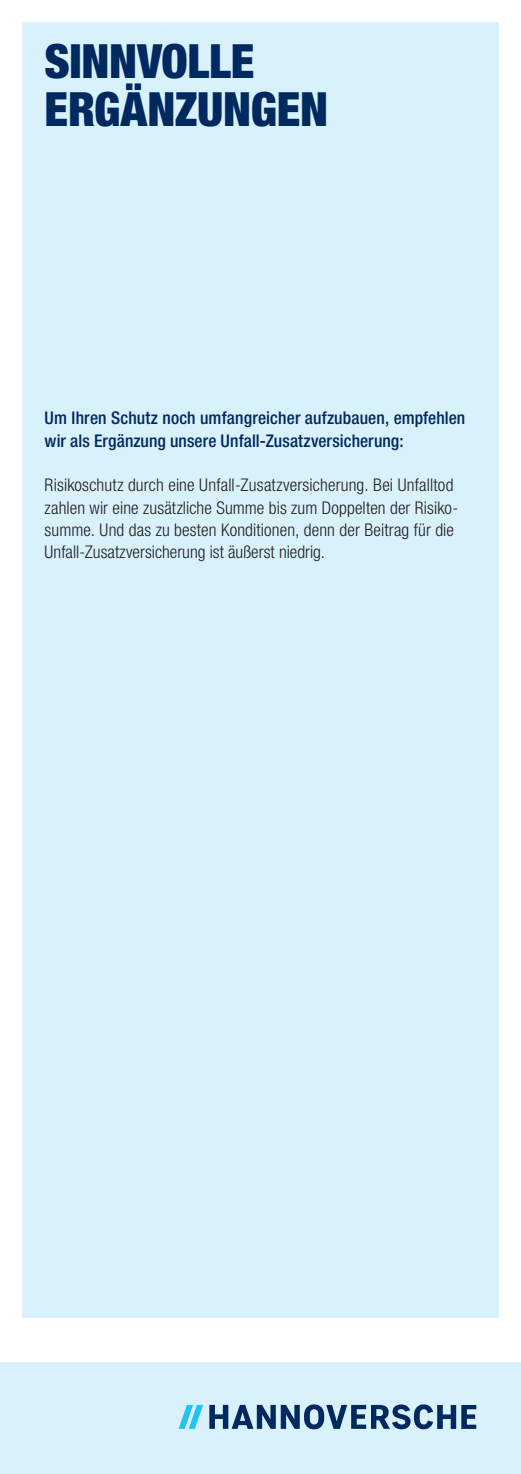
<style>
.page{position:relative;width:521px;height:1474px;background:#fff}
.page>*{position:absolute;margin:0;border:0;box-sizing:border-box;transform-origin:0 0}
.t1{font:900 condensed 47.25px/47.2px "Helvetica Neue LT Std";letter-spacing:-.005em;color:#002960}
.t2{font:300 condensed 17.5px/22.4px "Helvetica Neue LT Std";letter-spacing:.005em;color:#231f20}
.t3{font:500 condensed 17.5px/22.4px "Helvetica Neue LT Std";letter-spacing:.005em;color:#002960}
</style>
<div class="page">
<div style="left:22px;top:22px;width:477px;height:1295px;background:#d8f1fb"></div>
<div style="left:0;top:1361px;width:521px;height:112px;background:#d8f1fb"></div>
<svg style="left:179px;top:1404px;width:24px;height:24px"></svg>
<svg style="left:209px;top:1404px;width:267px;height:25px"></svg>
<h1 class="t1" style="left:45px;top:37px;width:285px">SINNVOLLE<br>ERGÄNZUNGEN</h1>
<p class="t3" style="left:45px;top:407px;width:422px">Um Ihren Schutz noch umfangreicher aufzubauen, empfehlen wir als Ergänzung unsere Unfall-Zusatzversicherung:</p>
<p class="t2" style="left:45px;top:474px;width:413px">Risikoschutz durch eine Unfall-Zusatzversicherung. Bei Unfalltod zahlen wir eine zusätzliche Summe bis zum Doppelten der Risiko&shy;summe. Und das zu besten Konditionen, denn der Beitrag für die Unfall-Zusatzversicherung ist äußerst niedrig.</p>
</div>
